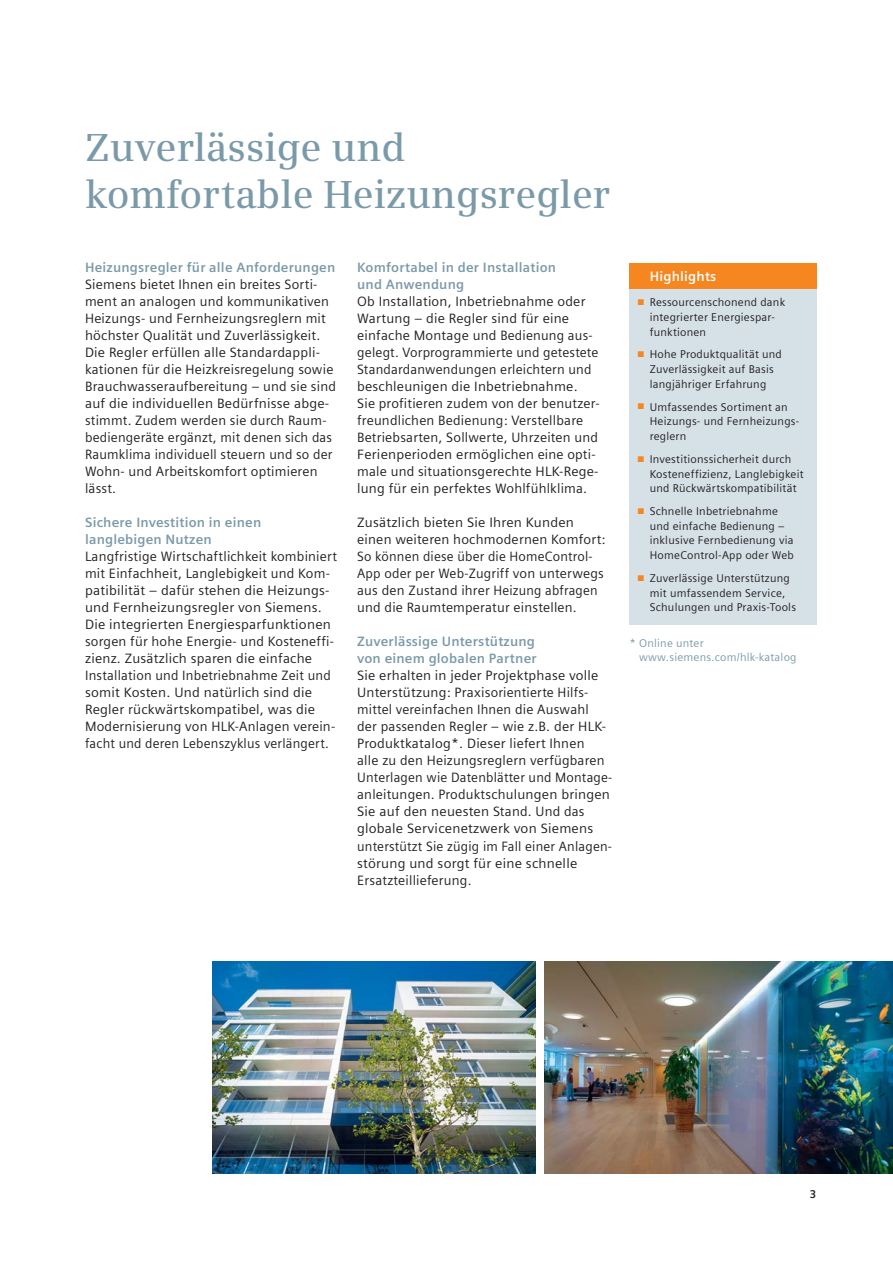
<style>
.page{position:relative;width:893px;height:1263px;background:#fff}
.page>*{position:absolute;margin:0;border:0;box-sizing:border-box;transform-origin:0 0}
.t1{font:600 39px/46.8px "Siemens Serif";color:#7b9aa9}
.t2{font:13.5px/17px "Siemens Sans";letter-spacing:.015em;color:#231f20}
.t3{font:700 13.5px/17px "Siemens Sans";letter-spacing:.015em;color:#7b9aa9}
.t4{font:700 13.5px "Siemens Sans";letter-spacing:.015em;color:#fff}
.t5{font:11.25px/14.9px "Siemens Sans";letter-spacing:.02em;color:#231f20}
.t6{font:11.25px/14.9px "Siemens Sans";letter-spacing:.02em;color:#7b9aa9}
.t7{font:700 11.25px "Siemens Sans";color:#231f20}
.s1{color:#f6861f}
</style>
<div class="page">
<img style="left:213px;top:961px;width:322px;height:213px">
<img style="left:544px;top:961px;width:349px;height:213px">
<div style="left:629px;top:264px;width:187px;height:25px;background:#f6861f"></div>
<div style="left:629px;top:289px;width:187px;height:335px;background:#d5e0e7"></div>
<h1 class="t1" style="left:85px;top:127px;width:527px">Zuverlässige und komfortable Heizungsregler</h1>
<p class="t3" style="left:85px;top:260px;width:252px">Heizungsregler für alle Anforderungen</p>
<p class="t2" style="left:85px;top:277px;width:252px">Siemens bietet Ihnen ein breites Sorti&shy;ment an analogen und kommunikativen Heizungs- und Fernheizungsreglern mit höchster Qualität und Zuverlässigkeit.<br>Die Regler erfüllen alle Standardappli&shy;kationen für die Heizkreisregelung sowie Brauchwasseraufbereitung – und sie sind auf die individuellen Bedürfnisse abge&shy;stimmt. Zudem werden sie durch Raum&shy;bediengeräte ergänzt, mit denen sich das Raumklima individuell steuern und so der Wohn- und Arbeitskomfort optimieren lässt.</p>
<p class="t3" style="left:85px;top:515px;width:178px">Sichere Investition in einen langlebigen Nutzen</p>
<p class="t2" style="left:85px;top:549px;width:254px">Langfristige Wirtschaftlichkeit kombiniert mit Einfachheit, Langlebigkeit und Kom&shy;patibilität – dafür stehen die Heizungs&shy;und Fernheizungsregler von Siemens.<br>Die integrierten Energiesparfunktionen sorgen für hohe Energie- und Kosteneffi&shy;zienz. Zusätzlich sparen die einfache Installation und Inbetriebnahme Zeit und somit Kosten. Und natürlich sind die Regler rückwärtskompatibel, was die Modernisierung von HLK-Anlagen verein&shy;facht und deren Lebenszyklus verlängert.</p>
<p class="t3" style="left:357px;top:260px;width:201px">Komfortabel in der Installation und Anwendung</p>
<p class="t2" style="left:357px;top:294px;width:244px">Ob Installation, Inbetriebnahme oder Wartung – die Regler sind für eine einfache Montage und Bedienung aus&shy;gelegt. Vorprogrammierte und getestete Standardanwendungen erleichtern und beschleunigen die Inbetriebnahme.<br>Sie profitieren zudem von der benutzer&shy;freundlichen Bedienung: Verstellbare Betriebsarten, Sollwerte, Uhrzeiten und Ferienperioden ermöglichen eine opti&shy;male und situationsgerechte HLK-Rege&shy;lung für ein perfektes Wohlfühlklima.</p>
<p class="t2" style="left:357px;top:515px;width:250px">Zusätzlich bieten Sie Ihren Kunden einen weiteren hochmodernen Komfort:<br>So können diese über die HomeControl-App oder per Web-Zugriff von unterwegs aus den Zustand ihrer Heizung abfragen und die Raumtemperatur einstellen.</p>
<p class="t3" style="left:357px;top:634px;width:181px">Zuverlässige Unterstützung von einem globalen Partner</p>
<p class="t2" style="left:357px;top:668px;width:257px">Sie erhalten in jeder Projektphase volle Unterstützung: Praxisorientierte Hilfs&shy;mittel vereinfachen Ihnen die Auswahl<br>der passenden Regler – wie z.B. der HLK-Produktkatalog*. Dieser liefert Ihnen<br>alle zu den Heizungsreglern verfügbaren Unterlagen wie Datenblätter und Montage&shy;anleitungen. Produktschulungen bringen Sie auf den neuesten Stand. Und das globale Servicenetzwerk von Siemens unterstützt Sie zügig im Fall einer Anlagen&shy;störung und sorgt für eine schnelle Ersatzteillieferung.</p>
<p class="t4" style="left:650px;top:271px;width:68px">Highlights</p>
<p class="t5" style="left:650px;top:296px;width:137px;text-indent:-12px"><span class="s1">■</span> Ressourcenschonend dank integrierter Energiespar&shy;funktionen</p>
<p class="t5" style="left:638px;top:348px;width:146px;text-align:center"><span class="s1">■</span> Hohe Produktqualität und<br>Zuverlässigkeit auf Basis langjähriger Erfahrung</p>
<p class="t5" style="left:650px;top:400px;width:151px;text-indent:-12px"><span class="s1">■</span> Umfassendes Sortiment an<br>Heizungs- und Fernheizungs&shy;reglern</p>
<p class="t5" style="left:650px;top:452px;width:155px;text-indent:-12px"><span class="s1">■</span> Investitionssicherheit durch<br>Kosteneffizienz, Langlebigkeit und Rückwärtskompatibilität</p>
<p class="t5" style="left:650px;top:504px;width:146px;text-indent:-12px"><span class="s1">■</span> Schnelle Inbetriebnahme und einfache Bedienung – inklusive Fernbedienung via<br>HomeControl-App oder Web</p>
<p class="t5" style="left:650px;top:571px;width:148px;text-indent:-12px"><span class="s1">■</span> Zuverlässige Unterstützung mit umfassendem Service,<br>Schulungen und Praxis-Tools</p>
<p class="t6" style="left:639px;top:636px;width:159px;text-indent:-10px">* Online unter www.siemens.com/hlk-katalog</p>
<p class="t7" style="left:810px;top:1190px;width:8px">3</p>
</div>
